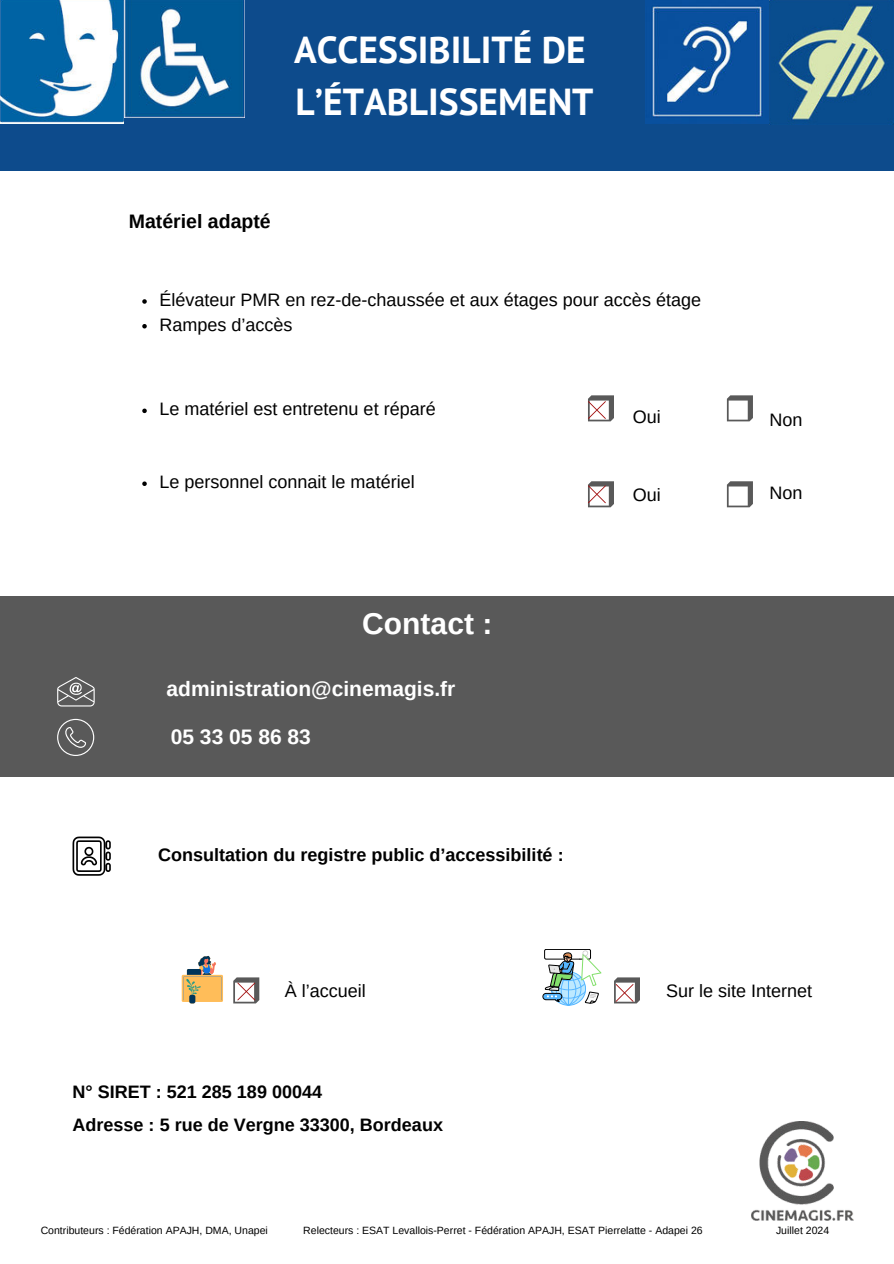
<style>
.page{position:relative;width:894px;height:1264px;background:#fff}
.page>*{position:absolute;margin:0;border:0;box-sizing:border-box;transform-origin:0 0}
.t1{font:700 37.5px/52.3px "PT Sans";color:#fff}
.t2{font:700 30px "Arimo";color:#fff}
.t3{font:700 21px "Arimo";color:#fff}
.t4{font:700 19.5px "Arimo";color:#000}
.t5{font:18px/24.8px "Arimo";color:#000}
.t6{font:700 18px/32.8px "Arimo";color:#000}
.t7{font:10.5px "Arimo";color:#000}
</style>
<div class="page">
<div style="left:0;top:0;width:893px;height:171px;background:#0d4b8c"></div>
<img style="left:124px;top:0;width:120px;height:117px">
<img style="left:645px;top:0;width:246px;height:125px">
<img style="left:0;top:0;width:124px;height:123px">
<svg style="left:726px;top:395px;width:26px;height:26px"></svg>
<svg style="left:726px;top:481px;width:26px;height:26px"></svg>
<div style="left:0;top:596px;width:893px;height:180px;background:#595959"></div>
<svg style="left:57px;top:677px;width:37px;height:29px"></svg>
<svg style="left:57px;top:719px;width:37px;height:37px"></svg>
<svg style="left:73px;top:836px;width:38px;height:39px"></svg>
<svg style="left:542px;top:949px;width:59px;height:56px"></svg>
<svg style="left:182px;top:955px;width:41px;height:48px"></svg>
<svg style="left:142px;top:299px;width:5px;height:5px"></svg>
<svg style="left:142px;top:324px;width:5px;height:4px"></svg>
<svg style="left:142px;top:408px;width:5px;height:5px"></svg>
<svg style="left:142px;top:481px;width:5px;height:5px"></svg>
<img style="left:751px;top:1121px;width:102px;height:99px">
<svg style="left:588px;top:395px;width:25px;height:26px"></svg>
<svg style="left:588px;top:481px;width:25px;height:26px"></svg>
<svg style="left:233px;top:977px;width:26px;height:26px"></svg>
<svg style="left:614px;top:977px;width:25px;height:26px"></svg>
<h1 class="t1" style="left:294px;top:23px;width:301px">ACCESSIBILITÉ DE<br>L’ÉTABLISSEMENT</h1>
<p class="t4" style="left:129px;top:208px;width:143px">Matériel adapté</p>
<p class="t5" style="left:159px;top:287px;width:543px">Élévateur PMR en rez-de-chaussée et aux étages pour accès étage<br>Rampes d’accès</p>
<p class="t5" style="left:159px;top:397px;width:278px">Le matériel est entretenu et réparé</p>
<p class="t5" style="left:159px;top:470px;width:257px">Le personnel connait le matériel</p>
<h2 class="t2" style="left:362px;top:603px;width:131px">Contact :</h2>
<p class="t3" style="left:166px;top:674px;width:290px">administration@cinemagis.fr</p>
<p class="t3" style="left:171px;top:722px;width:142px">05 33 05 86 83</p>
<p class="t6" style="left:158px;top:838px;width:407px">Consultation du registre public d’accessibilité :</p>
<p class="t5" style="left:632px;top:405px;width:30px">Oui</p>
<p class="t5" style="left:632px;top:483px;width:30px">Oui</p>
<p class="t5" style="left:769px;top:407px;width:35px">Non</p>
<p class="t5" style="left:769px;top:480px;width:35px">Non</p>
<p class="t5" style="left:285px;top:978px;width:83px">À l’accueil</p>
<p class="t5" style="left:665px;top:978px;width:148px">Sur le site Internet</p>
<p class="t6" style="left:73px;top:1076px;width:372px">N° SIRET : 521 285 189 00044<br>Adresse : 5 rue de Vergne 33300, Bordeaux</p>
<p class="t7" style="left:41px;top:1223px;width:229px">Contributeurs : Fédération APAJH, DMA, Unapei</p>
<p class="t7" style="left:303px;top:1223px;width:401px">Relecteurs : ESAT Levallois-Perret - Fédération APAJH, ESAT Pierrelatte - Adapei 26</p>
<p class="t7" style="left:775px;top:1223px;width:55px">Juillet 2024</p>
</div>
